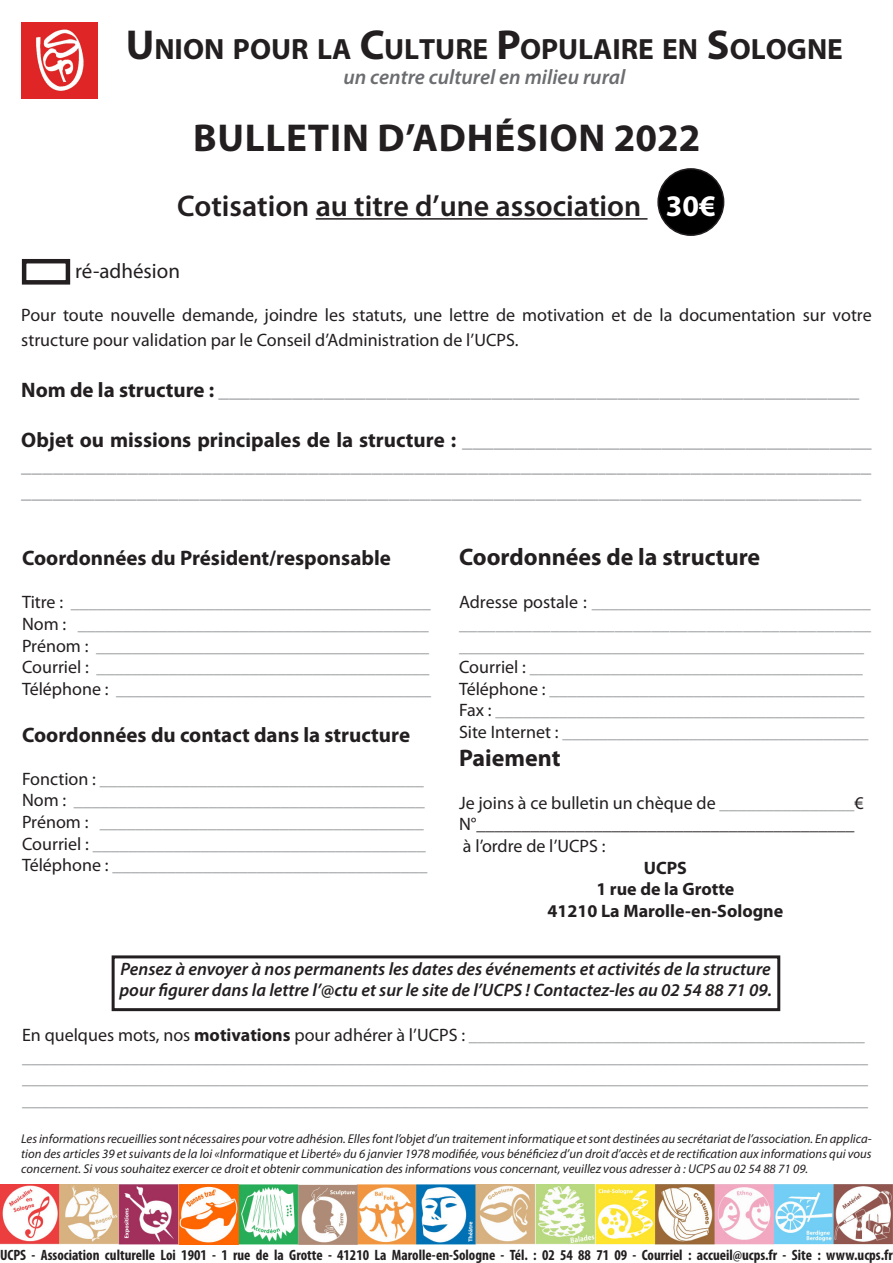
<style>
.page{position:relative;width:893px;height:1263px;background:#fff}
.page>*{position:absolute;margin:0;border:0;box-sizing:border-box;transform-origin:0 0}
.t1{font:700 39px "Myriad Pro";letter-spacing:.02em;color:#231f20}
.t2{font:600 30px "Myriad Pro";color:#231f20}
.t3{font:700 29.4px "Myriad Pro";color:#231f20}
.t4{font:700 24px "Myriad Pro";color:#231f20}
.t5{font:700 21px/25.2px "Myriad Pro";color:#939598;text-align:justify}
.t6{font:700 21px "Myriad Pro";color:#231f20}
.t7{font:italic 600 21px "Myriad Pro";color:#6c6d70}
.t8{font:21px "Myriad Pro";color:#231f20}
.t9{font:18px/21.6px "Myriad Pro";color:#939598;text-align:justify}
.t10{font:18px/25.2px "Myriad Pro";color:#231f20}
.t11{font:italic 600 18px "Myriad Pro";color:#231f20}
.t12{font:700 18px/21.6px "Myriad Pro";color:#231f20;text-align:center}
.t13{font:700 condensed 15px "Myriad Pro";color:#231f20}
.t14{font:italic 12.75px/15.3px "Myriad Pro";color:#231f20;text-align:justify}
.s1{font-size:42px}
.s2{font-weight:700;color:#fff}
.s3{color:#231f20}
.s4{font-size:24px;color:#fff}
.s5{color:#939598}
.s6{font-weight:700;color:#231f20}
</style>
<div class="page">
<div style="left:658px;top:169px;width:66px;height:66px;background:#000;border-radius:50%"></div>
<div style="left:657px;top:168px;width:67px;height:68px;border:2px solid #231f20;border-radius:50%"></div>
<img style="left:21px;top:22px;width:76px;height:76px">
<hr style="left:316px;top:218px;width:331px;height:2px;background:#231f20">
<div style="left:22px;top:259px;width:48px;height:26px;border:4px solid #231f20"></div>
<div style="left:112px;top:955px;width:668px;height:56px;border:3px solid #231f20"></div>
<img style="left:0;top:1184px;width:893px;height:61px">
<p class="t3" style="left:126px;top:30px;width:719px"><span class="s1">U</span>NION POUR LA <span class="s1">C</span>ULTURE <span class="s1">P</span>OPULAIRE EN <span class="s1">S</span>OLOGNE</p>
<p class="t7" style="left:343px;top:64px;width:283px">un centre culturel en milieu rural</p>
<p class="t1" style="left:193px;top:112px;width:509px">BULLETIN D’ADHÉSION 2022</p>
<p class="t2" style="left:177px;top:187px;width:540px">Cotisation au titre d’une association <span class="s2">30€</span></p>
<p class="t8" style="left:75px;top:258px;width:106px">ré-adhésion</p>
<p class="t10" style="left:21px;top:302px;width:852px">Pour toute nouvelle demande, joindre les statuts, une lettre de motivation et de la documentation sur votre structure pour validation par le Conseil d’Administration de l’UCPS.</p>
<p class="t5" style="left:21px;top:376px;width:839px"><span class="s3">Nom de la structure :</span> _____________________________________________________________</p>
<p class="t5" style="left:21px;top:427px;width:852px"><span class="s3">Objet ou missions principales de la structure :</span> _______________________________________ ________________________________________________________________________________ ________________________________________________________________________________</p>
<p class="t6" style="left:22px;top:544px;width:419px">Coordonnées du Président/responsable <span class="s4">30€</span></p>
<p class="t9" style="left:22px;top:591px;width:410px"><span class="s3">Titre :</span> ________________________________________</p>
<p class="t9" style="left:22px;top:613px;width:408px"><span class="s3">Nom :</span> _______________________________________</p>
<p class="t9" style="left:22px;top:634px;width:409px"><span class="s3">Prénom :</span> _____________________________________</p>
<p class="t9" style="left:22px;top:656px;width:409px"><span class="s3">Courriel :</span> _____________________________________</p>
<p class="t9" style="left:22px;top:678px;width:411px"><span class="s3">Téléphone :</span> ___________________________________</p>
<p class="t6" style="left:22px;top:721px;width:390px">Coordonnées du contact dans la structure</p>
<p class="t9" style="left:22px;top:768px;width:403px"><span class="s3">Fonction :</span> ____________________________________</p>
<p class="t9" style="left:22px;top:789px;width:404px"><span class="s3">Nom :</span> _______________________________________</p>
<p class="t9" style="left:22px;top:811px;width:403px"><span class="s3">Prénom :</span> ____________________________________</p>
<p class="t9" style="left:22px;top:832px;width:405px"><span class="s3">Courriel :</span> _____________________________________</p>
<p class="t9" style="left:22px;top:854px;width:407px"><span class="s3">Téléphone :</span> ___________________________________</p>
<p class="t4" style="left:459px;top:541px;width:303px">Coordonnées de la structure</p>
<p class="t9" style="left:459px;top:591px;width:414px"><span class="s3">Adresse postale :</span> _______________________________ _____________________________________________ _____________________________________________</p>
<p class="t9" style="left:459px;top:656px;width:405px"><span class="s3">Courriel :</span> _____________________________________</p>
<p class="t9" style="left:459px;top:678px;width:407px"><span class="s3">Téléphone :</span> ___________________________________</p>
<p class="t9" style="left:459px;top:699px;width:407px"><span class="s3">Fax :</span> _________________________________________</p>
<p class="t9" style="left:459px;top:721px;width:411px"><span class="s3">Site Internet :</span> __________________________________</p>
<p class="t4" style="left:459px;top:742px;width:103px">Paiement</p>
<p class="t10" style="left:459px;top:790px;width:406px">Je joins à ce bulletin un chèque de <span class="s5">_______________</span>€</p>
<p class="t10" style="left:459px;top:811px;width:397px">N°__________________________________________</p>
<p class="t10" style="left:463px;top:833px;width:144px">à l’ordre de l’UCPS :</p>
<p class="t12" style="left:644px;top:856px;width:45px">UCPS</p>
<p class="t12" style="left:547px;top:878px;width:237px">1 rue de la Grotte<br>41210 La Marolle-en-Sologne</p>
<p class="t11" style="left:121px;top:957px;width:652px">Pensez à envoyer à nos permanents les dates des événements et activités de la structure</p>
<p class="t11" style="left:119px;top:979px;width:654px">pour figurer dans la lettre l’@ctu et sur le site de l’UCPS ! Contactez-les au 02 54 88 71 09.</p>
<p class="t9" style="left:22px;top:1024px;width:848px;text-align:left"><span class="s3">En quelques mots, nos</span> <span class="s6">motivations</span> <span class="s3">pour adhérer à l’UCPS :</span> ____________________________________________ ______________________________________________________________________________________________ ______________________________________________________________________________________________ ______________________________________________________________________________________________</p>
<p class="t14" style="left:21px;top:1131px;width:852px">Les informations recueillies sont nécessaires pour votre adhésion. Elles font l’objet d’un traitement informatique et sont destinées au secrétariat de l’association. En applica&shy;tion des articles 39 et suivants de la loi «Informatique et Liberté» du 6 janvier 1978 modifiée, vous bénéficiez d’un droit d’accès et de rectification aux informations qui vous concernent. Si vous souhaitez exercer ce droit et obtenir communication des informations vous concernant, veuillez vous adresser à : UCPS au 02 54 88 71 09.</p>
<p class="t13" style="left:0;top:1245px;width:894px">UCPS - Association culturelle Loi 1901 - 1 rue de la Grotte - 41210 La Marolle-en-Sologne - Tél. : 02 54 88 71 09 - Courriel : accueil@ucps.fr - Site : www.ucps.fr</p>
</div>
